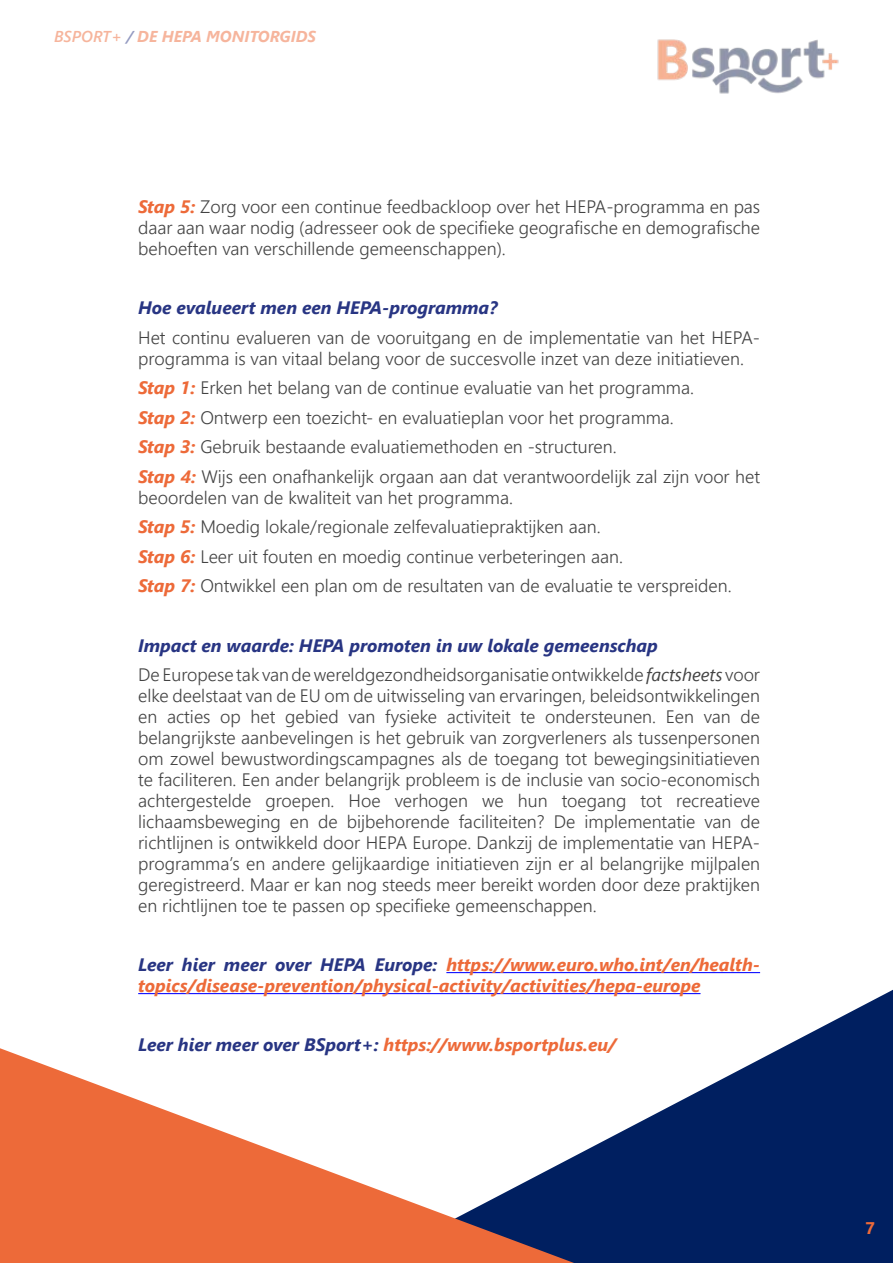
<style>
.page{position:relative;width:893px;height:1263px;background:#fff}
.page>*{position:absolute;margin:0;border:0;box-sizing:border-box;transform-origin:0 0}
.t1{font:300 18px/21px "Segoe UI";color:#434343}
.t2{font:italic 700 18px/21px "Segoe UI";color:#ed6a39}
.t3{font:italic 700 18px "Segoe UI";color:#283583}
.t4{font:700 18px "Acumin Pro";color:#ed6a39}
.t5{font:italic 700 15.75px "Segoe UI";color:#ed6a39}
.s1{font-weight:600}
.s2{font-weight:600;color:#283583}
.s3{font-weight:700;font-style:italic;color:#ed6a39}
.s4{font-weight:700;font-style:italic;color:#283583}
.s5{font-weight:400;font-style:italic}
.s6{color:#283583}
</style>
<div class="page">
<svg style="left:370px;top:990px;width:523px;height:273px;fill:#001f60"></svg>
<svg style="left:0;top:1048px;width:574px;height:215px"></svg>
<img style="left:657px;top:39px;width:182px;height:55px">
<hr style="left:446px;top:972px;width:314px;height:1px;background:#00f">
<hr style="left:138px;top:993px;width:562px;height:1px;background:#00f">
<p class="t5" style="left:54px;top:22px;width:264px"><span class="s1">BSPORT+</span> <span class="s2">/</span> DE HEPA MONITORGIDS</p>
<p class="t1" style="left:138px;top:195px;width:623px;text-align:justify"><span class="s3">Stap 5:</span> Zorg voor een continue feedbackloop over het HEPA-programma en pas daar aan waar nodig (adresseer ook de specifieke geografische en demografische behoeften van verschillende gemeenschappen).</p>
<p class="t3" style="left:138px;top:291px;width:361px">Hoe evalueert men een HEPA-programma?</p>
<p class="t1" style="left:138px;top:325px;width:623px">Het continu evalueren van de vooruitgang en de implementatie van het HEPA&shy;programma is van vitaal belang voor de succesvolle inzet van deze initiatieven.</p>
<p class="t1" style="left:138px;top:371px;width:623px;line-height:29.5px"><span class="s3">Stap 1:</span> Erken het belang van de continue evaluatie van het programma.<br><span class="s3">Stap 2:</span> Ontwerp een toezicht- en evaluatieplan voor het programma.<br><span class="s3">Stap 3:</span> Gebruik bestaande evaluatiemethoden en -structuren.<br><span class="s3">Stap 4:</span> Wijs een onafhankelijk orgaan aan dat verantwoordelijk zal zijn voor het</p>
<p class="t1" style="left:138px;top:481px;width:595px;line-height:29.5px">beoordelen van de kwaliteit van het programma.<br><span class="s3">Stap 5:</span> Moedig lokale/regionale zelfevaluatiepraktijken aan.<br><span class="s3">Stap 6:</span> Leer uit fouten en moedig continue verbeteringen aan.<br><span class="s3">Stap 7:</span> Ontwikkel een plan om de resultaten van de evaluatie te verspreiden.</p>
<p class="t1" style="left:138px;top:629px;width:623px;line-height:29.5px"><span class="s4">Impact en waarde: HEPA promoten in uw lokale gemeenschap<br></span>De Europese tak van de wereldgezondheidsorganisatie ontwikkelde <span class="s5">factsheets</span> voor</p>
<p class="t1" style="left:138px;top:683px;width:623px;text-align:justify">elke deelstaat van de EU om de uitwisseling van ervaringen, beleidsontwikkelingen en acties op het gebied van fysieke activiteit te ondersteunen. Een van de belangrijkste aanbevelingen is het gebruik van zorgverleners als tussenpersonen om zowel bewustwordingscampagnes als de toegang tot bewegingsinitiatieven te faciliteren. Een ander belangrijk probleem is de inclusie van socio-economisch achtergestelde groepen. Hoe verhogen we hun toegang tot recreatieve lichaamsbeweging en de bijbehorende faciliteiten? De implementatie van de richtlijnen is ontwikkeld door HEPA Europe. Dankzij de implementatie van HEPA&shy;programma’s en andere gelijkaardige initiatieven zijn er al belangrijke mijlpalen geregistreerd. Maar er kan nog steeds meer bereikt worden door deze praktijken en richtlijnen toe te passen op specifieke gemeenschappen.</p>
<p class="t2" style="left:138px;top:951px;width:623px"><span class="s6">Leer hier meer over HEPA Europe:</span> https://www.euro.who.int/en/health&shy;topics/disease-prevention/physical-activity/activities/hepa-europe</p>
<p class="t2" style="left:138px;top:1031px;width:480px"><span class="s6">Leer hier meer over BSport+:</span> https://www.bsportplus.eu/</p>
<p class="t4" style="left:866px;top:1215px;width:10px">7</p>
</div>
